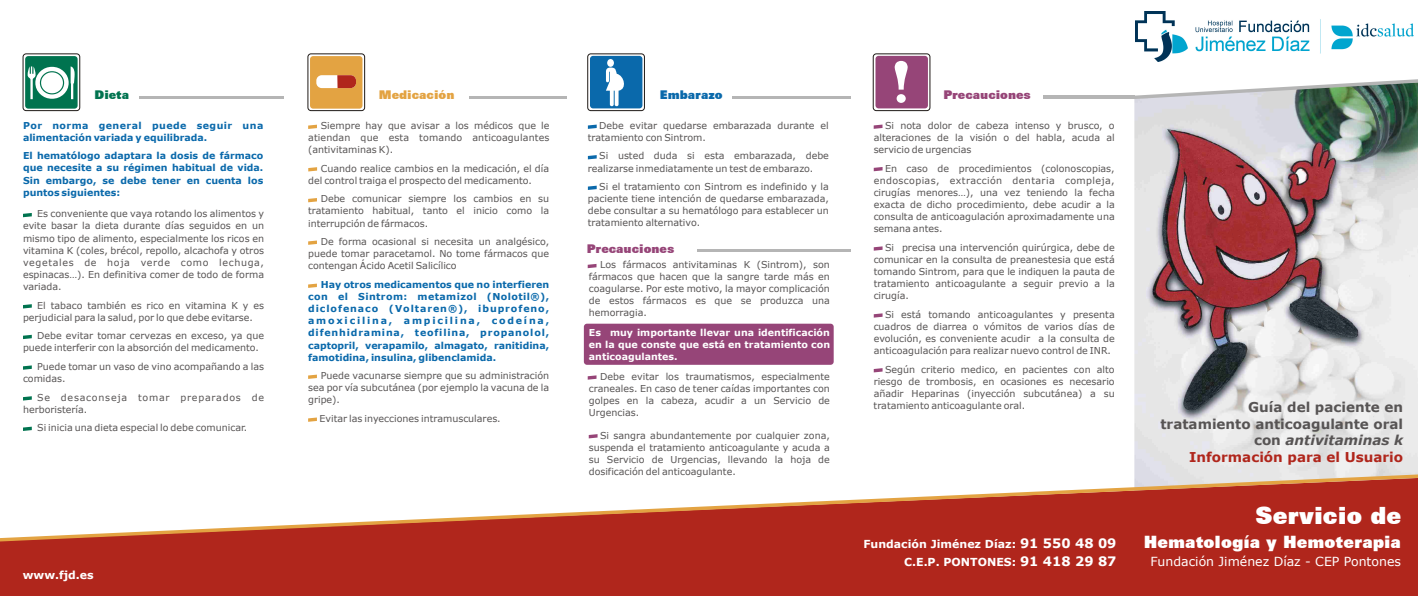
<style>
.page{position:relative;width:1418px;height:596px;background:#fff}
.page>*{position:absolute;margin:0;border:0;box-sizing:border-box;transform-origin:0 0}
.t1{font:900 23.8px "Zurich BT";color:#fff}
.t2{font:900 17px "Zurich BT";color:#fff}
.t3{font:700 13.5px/16.5px "Verdana";color:#575454;text-align:right}
.t4{font:12.5px "Verdana";color:#fff}
.t5{font:900 12px "Zurich BT";color:#964578}
.t6{font:900 12px "Zurich BT";color:#e3a342}
.t7{font:900 12px "Zurich BT";color:#0a69ab}
.t8{font:900 12px "Zurich BT";color:#00734f}
.t9{font:700 11px/18.2px "Verdana";color:#fff;text-align:right}
.t10{font:9.5px/12.1px "Verdana";color:#575454;text-align:justify}
.t11{font:700 9.5px/12.1px "Verdana";color:#0a69ab;text-align:justify}
.t12{font:700 9.5px/12.1px "Verdana";color:#fff;text-align:justify}
.t13{font:9.5px/12.1px "Verdana";letter-spacing:.08em;color:#575454}
.s1{font-size:13px}
.s2{font-style:italic}
.s3{color:#b0261c}
</style>
<div class="page">
<img style="left:1134px;top:99px;width:283px;height:375px">
<svg style="left:1134px;top:79px;width:283px;height:20px"></svg>
<div style="left:0;top:541px;width:1417px;height:54px;background:#b0261c"></div>
<svg style="left:23px;top:213px;width:9px;height:4px"></svg>
<svg style="left:23px;top:304px;width:9px;height:4px"></svg>
<svg style="left:23px;top:334px;width:9px;height:5px"></svg>
<svg style="left:23px;top:365px;width:9px;height:4px"></svg>
<svg style="left:23px;top:396px;width:9px;height:4px"></svg>
<svg style="left:23px;top:426px;width:9px;height:4px"></svg>
<hr style="left:139px;top:96px;width:144px;height:3px;background:#b5b5b5">
<div style="left:23px;top:54px;width:57px;height:57px;border:1px solid #1f1a17;border-radius:3px"></div>
<div style="left:25px;top:56px;width:53px;height:53px;background:#00734f;border-radius:3px"></div>
<svg style="left:28px;top:66px;width:47px;height:33px"></svg>
<svg style="left:308px;top:167px;width:9px;height:4px"></svg>
<svg style="left:308px;top:198px;width:9px;height:4px"></svg>
<svg style="left:308px;top:240px;width:9px;height:5px"></svg>
<svg style="left:308px;top:283px;width:9px;height:5px"></svg>
<svg style="left:308px;top:374px;width:9px;height:4px"></svg>
<svg style="left:308px;top:417px;width:9px;height:4px"></svg>
<svg style="left:308px;top:125px;width:9px;height:4px"></svg>
<hr style="left:469px;top:96px;width:98px;height:3px;background:#b5b5b5">
<div style="left:308px;top:54px;width:57px;height:57px;border:1px solid #1f1a17;border-radius:3px"></div>
<div style="left:310px;top:56px;width:52px;height:53px;background:#e3a342;border-radius:3px"></div>
<div style="left:316px;top:75px;width:40px;height:13px;background:#fff;border-radius:5px"></div>
<svg style="left:337px;top:75px;width:19px;height:13px"></svg>
<svg style="left:588px;top:155px;width:8px;height:4px"></svg>
<svg style="left:588px;top:185px;width:8px;height:5px"></svg>
<svg style="left:588px;top:124px;width:8px;height:5px"></svg>
<hr style="left:732px;top:96px;width:118px;height:3px;background:#b5b5b5">
<div style="left:587px;top:54px;width:57px;height:57px;border:1px solid #1f1a17;border-radius:3px"></div>
<div style="left:590px;top:56px;width:52px;height:52px;background:#0a69ab;border-radius:3px"></div>
<svg style="left:606px;top:59px;width:18px;height:47px"></svg>
<hr style="left:1043px;top:95px;width:91px;height:4px;background:#b5b5b5">
<div style="left:873px;top:54px;width:57px;height:57px;border:1px solid #1f1a17;border-radius:3px"></div>
<div style="left:875px;top:56px;width:53px;height:52px;background:#964578;border-radius:3px"></div>
<svg style="left:894px;top:61px;width:13px;height:42px"></svg>
<div style="left:584px;top:323px;width:249px;height:41px;background:#964578;border-radius:3px"></div>
<hr style="left:697px;top:249px;width:153px;height:3px;background:#b5b5b5">
<svg style="left:587px;top:264px;width:9px;height:4px"></svg>
<svg style="left:587px;top:375px;width:9px;height:4px"></svg>
<svg style="left:588px;top:434px;width:9px;height:4px"></svg>
<svg style="left:873px;top:124px;width:9px;height:5px"></svg>
<svg style="left:873px;top:167px;width:9px;height:4px"></svg>
<svg style="left:873px;top:246px;width:9px;height:4px"></svg>
<svg style="left:873px;top:313px;width:9px;height:4px"></svg>
<svg style="left:873px;top:368px;width:9px;height:4px"></svg>
<svg style="left:0;top:474px;width:1417px;height:67px"></svg>
<img style="left:1135px;top:12px;width:278px;height:50px">
<p class="t8" style="left:95px;top:90px;width:36px">Dieta</p>
<p class="t11" style="left:23px;top:120px;width:242px">Por norma general puede seguir una alimentación variada y equilibrada.</p>
<p class="t11" style="left:23px;top:150px;width:242px">El hematólogo adaptara la dosis de fármaco que necesite a su régimen habitual de vida.<br>Sin embargo, se debe tener en cuenta los puntos siguientes:</p>
<p class="t10" style="left:23px;top:208px;width:242px;text-indent:14px">Es conveniente que vaya rotando los alimentos y evite basar la dieta durante días seguidos en un mismo tipo de alimento, especialmente los ricos en vitamina K (coles, brécol, repollo, alcachofa y otros vegetales de hoja verde como lechuga, espinacas…). En definitiva comer de todo de forma variada.</p>
<p class="t10" style="left:23px;top:300px;width:242px;text-indent:14px">El tabaco también es rico en vitamina K y es perjudicial para la salud, por lo que debe evitarse.</p>
<p class="t10" style="left:23px;top:330px;width:242px;text-indent:14px">Debe evitar tomar cervezas en exceso, ya que puede interferir con la absorción del medicamento.</p>
<p class="t10" style="left:23px;top:361px;width:242px;text-indent:14px">Puede tomar un vaso de vino acompañando a las comidas.</p>
<p class="t13" style="left:23px;top:391px;width:242px;text-indent:14px">Se desaconseja tomar preparados de herboristería.</p>
<p class="t10" style="left:37px;top:422px;width:211px">Si inicia una dieta especial lo debe comunicar.</p>
<p class="t9" style="left:23px;top:566px;width:72px">www.fjd.es</p>
<p class="t6" style="left:379px;top:90px;width:77px">Medicación</p>
<p class="t10" style="left:308px;top:120px;width:243px;text-indent:13px">Siempre hay que avisar a los médicos que le atiendan que esta tomando anticoagulantes (antivitaminas K).</p>
<p class="t10" style="left:308px;top:163px;width:242px;text-indent:13px">Cuando realice cambios en la medicación, el día del control traiga el prospecto del medicamento.</p>
<p class="t10" style="left:308px;top:193px;width:242px;text-indent:13px">Debe comunicar siempre los cambios en su tratamiento habitual, tanto el inicio como la interrupción de fármacos.</p>
<p class="t10" style="left:308px;top:236px;width:242px;text-indent:13px">De forma ocasional si necesita un analgésico, puede tomar paracetamol. No tome fármacos que contengan Ácido Acetil Salicílico</p>
<p class="t11" style="left:308px;top:279px;width:242px;text-indent:13px">Hay otros medicamentos que no interfieren con el Sintrom: metamizol (Nolotil®), diclofenaco (Voltaren®), ibuprofeno, amoxicilina, ampicilina, codeína, difenhidramina, teofilina, propanolol, captopril, verapamilo, almagato, ranitidina, famotidina, insulina, glibenclamida.</p>
<p class="t10" style="left:308px;top:370px;width:242px;text-indent:13px">Puede vacunarse siempre que su administración sea por vía subcutánea (por ejemplo la vacuna de la gripe).</p>
<p class="t10" style="left:319px;top:413px;width:183px">Evitar las inyecciones intramusculares.</p>
<p class="t7" style="left:659px;top:90px;width:64px">Embarazo</p>
<p class="t5" style="left:943px;top:90px;width:89px">Precauciones</p>
<p class="t10" style="left:873px;top:120px;width:242px;text-indent:11px">Si nota dolor de cabeza intenso y brusco, o alteraciones de la visión o del habla, acuda al servicio de urgencias</p>
<p class="t10" style="left:873px;top:163px;width:242px;text-indent:11px">En caso de procedimientos (colonoscopias, endoscopias, extracción dentaria compleja, cirugías menores…), una vez teniendo la fecha exacta de dicho procedimiento, debe acudir a la consulta de anticoagulación aproximadamente una semana antes.</p>
<p class="t10" style="left:873px;top:242px;width:242px;text-indent:11px">Si precisa una intervención quirúrgica, debe de comunicar en la consulta de preanestesia que está tomando Sintrom, para que le indiquen la pauta de tratamiento anticoagulante a seguir previo a la cirugía.</p>
<p class="t10" style="left:873px;top:309px;width:242px;text-indent:11px">Si está tomando anticoagulantes y presenta cuadros de diarrea o vómitos de varios días de evolución, es conveniente acudir a la consulta de anticoagulación para realizar nuevo control de INR.</p>
<p class="t10" style="left:873px;top:364px;width:242px;text-indent:11px">Según criterio medico, en pacientes con alto riesgo de trombosis, en ocasiones es necesario añadir Heparinas (inyección subcutánea) a su tratamiento anticoagulante oral.</p>
<p class="t10" style="left:588px;top:120px;width:242px;text-indent:11px">Debe evitar quedarse embarazada durante el tratamiento con Sintrom.</p>
<p class="t10" style="left:588px;top:151px;width:242px;text-indent:11px">Si usted duda si esta embarazada, debe realizarse inmediatamente un test de embarazo.</p>
<p class="t10" style="left:588px;top:181px;width:242px;text-indent:11px">Si el tratamiento con Sintrom es indefinido y la paciente tiene intención de quedarse embarazada, debe consultar a su hematólogo para establecer un tratamiento alternativo.</p>
<p class="t5" style="left:587px;top:243px;width:89px">Precauciones</p>
<p class="t10" style="left:589px;top:259px;width:242px;text-indent:11px">Los fármacos antivitaminas K (Sintrom), son fármacos que hacen que la sangre tarde más en coagularse. Por este motivo, la mayor complicación de estos fármacos es que se produzca una hemorragia.</p>
<p class="t12" style="left:589px;top:327px;width:243px">Es muy importante llevar una identificación en la que conste que está en tratamiento con anticoagulantes.</p>
<p class="t10" style="left:589px;top:371px;width:242px;text-indent:11px">Debe evitar los traumatismos, especialmente craneales. En caso de tener caídas importantes con golpes en la cabeza, acudir a un Servicio de Urgencias.</p>
<p class="t10" style="left:588px;top:429px;width:243px;text-indent:11px">Si sangra abundantemente por cualquier zona, suspenda el tratamiento anticoagulante y acuda a su Servicio de Urgencias, llevando la hoja de dosificación del anticoagulante.</p>
<p class="t9" style="left:863px;top:535px;width:255px">Fundación Jiménez Díaz: <span class="s1">91 550 48 09<br></span>C.E.P. PONTONES: <span class="s1">91 418 29 87</span></p>
<h3 class="t3" style="left:1160px;top:400px;width:244px">Guía del paciente en tratamiento anticoagulante oral con <span class="s2">antivitaminas k<br></span><span class="s3">Información para el Usuario</span></h3>
<h1 class="t1" style="left:1255px;top:505px;width:147px">Servicio de</h1>
<h2 class="t2" style="left:1143px;top:534px;width:258px">Hematología y Hemoterapia</h2>
<h3 class="t4" style="left:1150px;top:556px;width:252px">Fundación Jiménez Díaz - CEP Pontones</h3>
</div>
